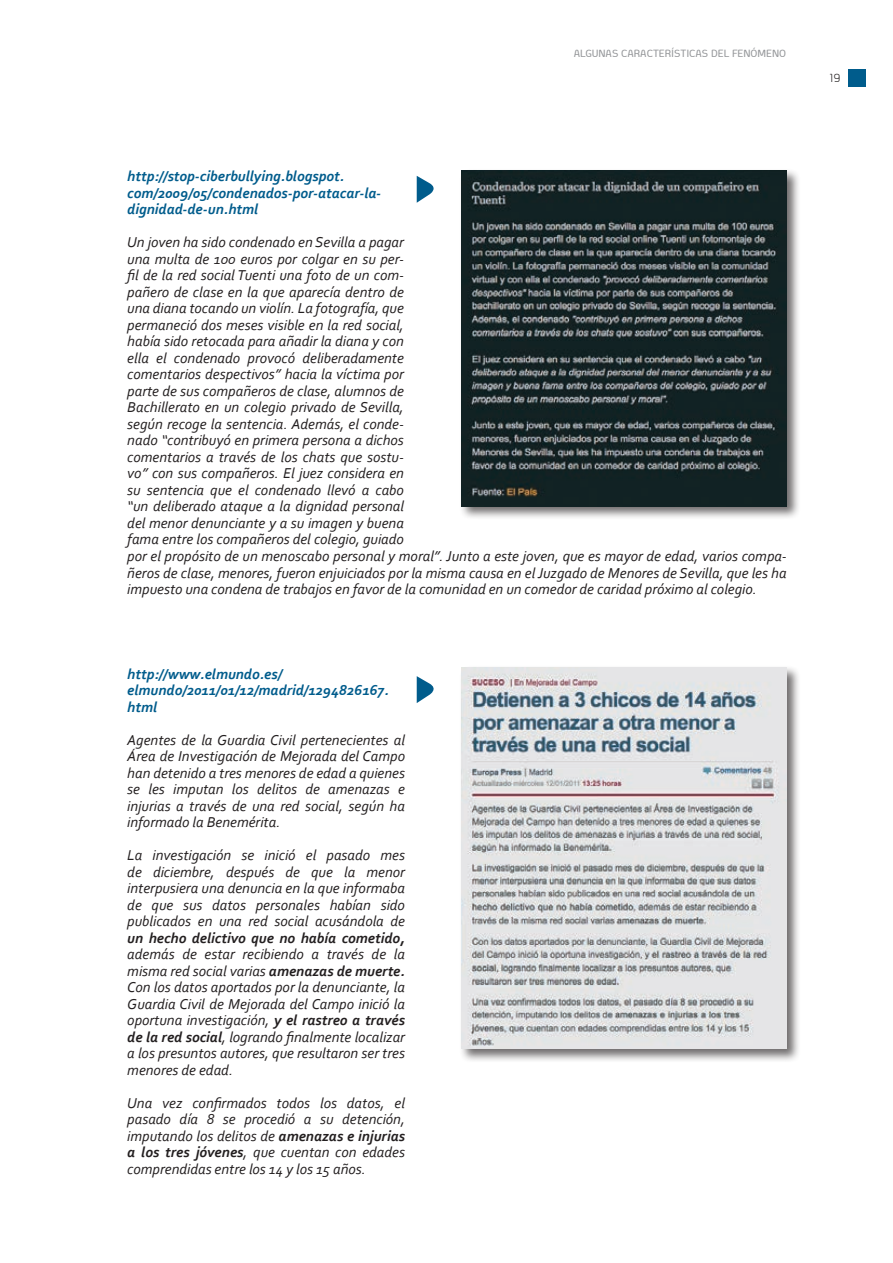
<style>
.page{position:relative;width:893px;height:1263px;background:#fff}
.page>*{position:absolute;margin:0;border:0;box-sizing:border-box;transform-origin:0 0}
.t1{font:italic 15px/16.5px "Corbel";color:#231f20;text-align:justify}
.t2{font:italic 700 15px/16.5px "Corbel";color:#005c8c}
.t3{font:13.5px "Aeroportal";color:#231f20}
.t4{font:500 12px "Aeroportal";color:#939598}
.s1{font-weight:700}
</style>
<div class="page">
<div style="left:849px;top:69px;width:17px;height:17px;background:#005c8c"></div>
<svg style="left:417px;top:676px;width:17px;height:27px"></svg>
<svg style="left:417px;top:176px;width:17px;height:27px"></svg>
<div style="left:459px;top:168px;width:342px;height:352px;background:#231f20;opacity:.65"></div>
<img style="left:461px;top:170px;width:326px;height:336px">
<div style="left:459px;top:665px;width:342px;height:398px;background:#231f20;opacity:.65"></div>
<img style="left:461px;top:668px;width:326px;height:381px">
<p class="t2" style="left:127px;top:168px;width:255px">http://stop-ciberbullying.blogspot. com/2009/05/condenados-por-atacar-la&shy;dignidad-de-un.html</p>
<p class="t1" style="left:127px;top:234px;width:278px">Un joven ha sido condenado en Sevilla a pagar una multa de 100 euros por colgar en su per&shy;fil de la red social Tuenti una foto de un com&shy;pañero de clase en la que aparecía dentro de una diana tocando un violín. La fotografía, que permaneció dos meses visible en la red social, había sido retocada para añadir la diana y con ella el condenado provocó deliberadamente comentarios despectivos” hacia la víctima por parte de sus compañeros de clase, alumnos de Bachillerato en un colegio privado de Sevilla, según recoge la sentencia. Además, el conde&shy;nado “contribuyó en primera persona a dichos comentarios a través de los chats que sostu&shy;vo” con sus compañeros. El juez considera en su sentencia que el condenado llevó a cabo “un deliberado ataque a la dignidad personal del menor denunciante y a su imagen y buena fama entre los compañeros del colegio, guiado</p>
<p class="t4" style="left:574px;top:47px;width:214px">ALGUNAS CARACTERÍSTICAS DEL FENÓMENO</p>
<p class="t1" style="left:127px;top:547px;width:661px">por el propósito de un menoscabo personal y moral”. Junto a este joven, que es mayor de edad, varios compa&shy;ñeros de clase, menores, fueron enjuiciados por la misma causa en el Juzgado de Menores de Sevilla, que les ha impuesto una condena de trabajos en favor de la comunidad en un comedor de caridad próximo al colegio.</p>
<p class="t2" style="left:127px;top:665px;width:263px">http://www.elmundo.es/ elmundo/2011/01/12/madrid/1294826167. html</p>
<p class="t1" style="left:127px;top:731px;width:279px">Agentes de la Guardia Civil pertenecientes al Área de Investigación de Mejorada del Campo han detenido a tres menores de edad a quienes se les imputan los delitos de amenazas e injurias a través de una red social, según ha informado la Benemérita.</p>
<p class="t1" style="left:127px;top:847px;width:279px">La investigación se inició el pasado mes de diciembre, después de que la menor interpusiera una denuncia en la que informaba de que sus datos personales habían sido publicados en una red social acusándola de <span class="s1">un hecho delictivo que no había cometido, </span>además de estar recibiendo a través de la misma red social varias <span class="s1">amenazas de muerte.<br></span>Con los datos aportados por la denunciante, la Guardia Civil de Mejorada del Campo inició la oportuna investigación, <span class="s1">y el rastreo a través de la red social</span>, logrando finalmente localizar a los presuntos autores, que resultaron ser tres menores de edad.</p>
<p class="t1" style="left:127px;top:1094px;width:279px">Una vez confirmados todos los datos, el pasado día 8 se procedió a su detención, imputando los delitos de <span class="s1">amenazas e injurias a los tres jóvenes</span>, que cuentan con edades comprendidas entre los 14 y los 15 años.</p>
<p class="t3" style="left:829px;top:71px;width:13px">19</p>
</div>
